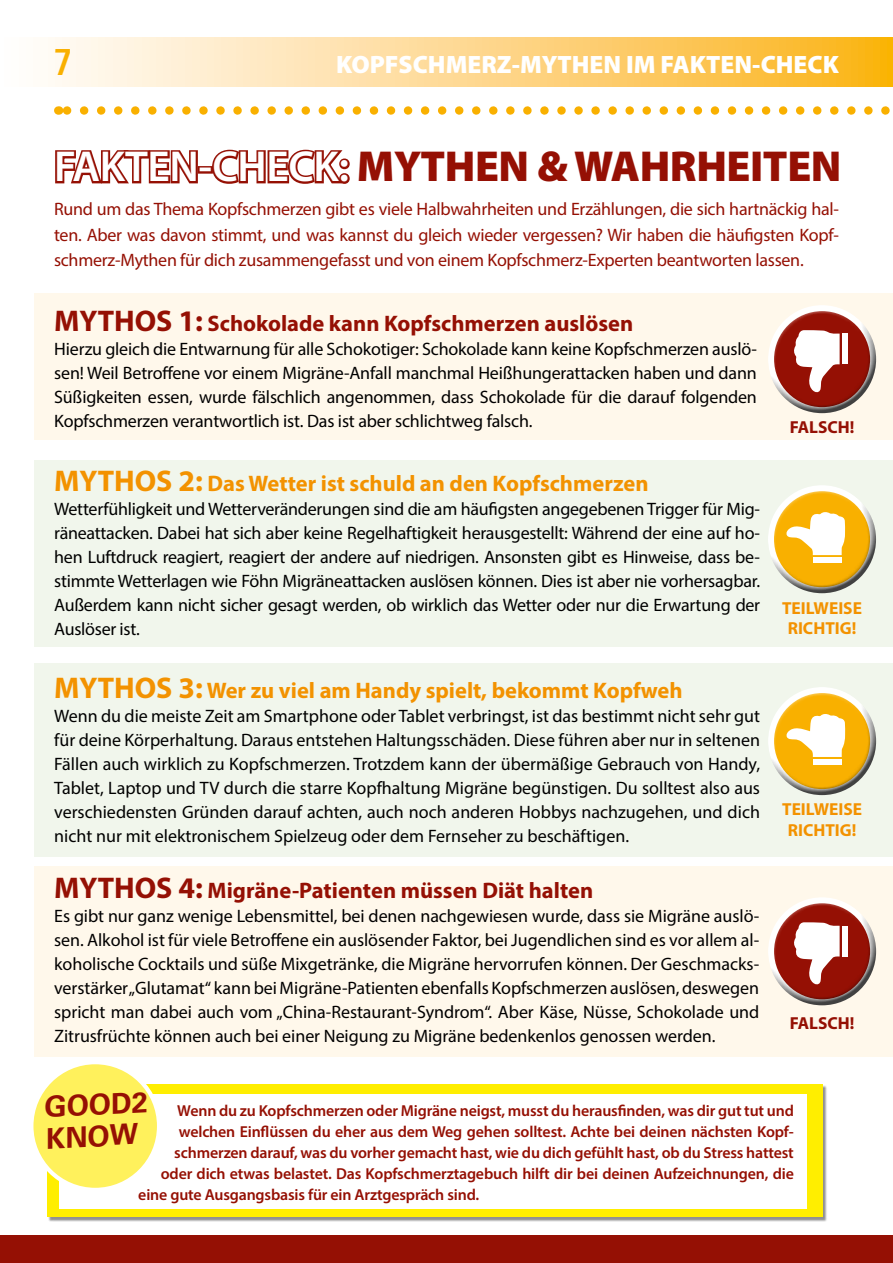
<style>
.page{position:relative;width:893px;height:1263px;background:#fff}
.page>*{position:absolute;margin:0;border:0;box-sizing:border-box;transform-origin:0 0}
.t1{font:900 43.5px "Myriad Pro";letter-spacing:-.01em;color:#951004}
.t2{font:37.8px "Aero Matics";color:#f9b000}
.t3{font:700 28.65px/31.5px "Univers LT Std";color:#951004}
.t4{font:900 25.2px "Myriad Pro";color:#fff}
.t5{font:700 22.5px "Myriad Pro";color:#f39200}
.t6{font:700 22.5px "Myriad Pro";color:#951004}
.t7{font:18px/24px "Myriad Pro";letter-spacing:-.005em;color:#000;text-align:justify}
.t8{font:18px/25.2px "Myriad Pro";letter-spacing:-.015em;color:#951004;text-align:justify}
.t9{font:700 17.4px/20.5px "Myriad Pro";color:#f39200;text-align:center}
.t10{font:700 17.4px "Myriad Pro";color:#951004}
.t11{font:600 15.9px "Myriad Pro";letter-spacing:-.01em;color:#951004}
.s1{font-weight:600;color:#fff}
.s2{font-size:30px}
</style>
<div class="page">
<svg style="left:48px;top:37px;width:845px;height:50px;background:#fdd78c"></svg>
<div style="left:0;top:1235px;width:893px;height:28px;background:#951004"></div>
<div style="left:34px;top:293px;width:859px;height:147px;background:#fff8eb"></div>
<div style="left:34px;top:460px;width:859px;height:187px;background:#f1f6ec"></div>
<div style="left:34px;top:866px;width:859px;height:191px;background:#fff8eb"></div>
<div style="left:34px;top:663px;width:859px;height:194px;background:#f1f6ec"></div>
<svg style="left:55px;top:150px;width:143px;height:34px"></svg>
<div style="left:198px;top:166px;width:15px;height:8px;border:4px solid #951004"></div>
<svg style="left:210px;top:149px;width:140px;height:35px"></svg>
<svg style="left:67px;top:106px;width:823px;height:9px"></svg>
<div style="left:48px;top:1085px;width:779px;height:137px;background:#000;opacity:.44"></div>
<div style="left:47px;top:1084px;width:775px;height:133px;background:#fe0"></div>
<div style="left:60px;top:1094px;width:747px;height:115px;background:#fff"></div>
<div style="left:31px;top:1062px;width:128px;height:128px;background:#fff15c;border-radius:50%"></div>
<div style="left:29px;top:1060px;width:132px;height:132px;border:4px solid #fff;border-radius:50%"></div>
<div style="left:766px;top:302px;width:109px;height:87px;background:#fff;opacity:.75"></div>
<div style="left:768px;top:322px;width:109px;height:93px;background:#000;opacity:.75"></div>
<svg style="left:793px;top:330px;width:47px;height:63px;background:#d6a49f"></svg>
<div style="left:843px;top:334px;width:5px;height:30px;background:#fff"></div>
<div style="left:766px;top:894px;width:109px;height:87px;background:#fff;opacity:.75"></div>
<div style="left:768px;top:914px;width:109px;height:93px;background:#000;opacity:.75"></div>
<svg style="left:793px;top:922px;width:47px;height:63px;background:#d6a49f"></svg>
<div style="left:843px;top:926px;width:5px;height:30px;background:#fff"></div>
<div style="left:766px;top:482px;width:109px;height:87px;background:#fff;opacity:.75"></div>
<div style="left:768px;top:502px;width:109px;height:93px;background:#000;opacity:.75"></div>
<svg style="left:786px;top:512px;width:59px;height:43px;background:#fce2a4"></svg>
<div style="left:813px;top:558px;width:28px;height:5px;background:#fff"></div>
<div style="left:766px;top:684px;width:109px;height:87px;background:#fff;opacity:.75"></div>
<div style="left:768px;top:704px;width:109px;height:92px;background:#000;opacity:.75"></div>
<svg style="left:786px;top:713px;width:59px;height:44px;background:#fce1a0"></svg>
<div style="left:813px;top:760px;width:29px;height:5px;background:#fff"></div>
<h2 class="t2" style="left:54px;top:41px;width:19px">7</h2>
<h3 class="t4" style="left:336px;top:50px;width:504px">KOPFSCHMERZ-MYTHEN IM FAKTEN-CHECK</h3>
<h1 class="t1" style="left:54px;top:142px;width:789px"><span class="s1">FAKTEN-CHECK:</span> MYTHEN &amp; WAHRHEITEN</h1>
<p class="t8" style="left:54px;top:197px;width:787px">Rund um das Thema Kopfschmerzen gibt es viele Halbwahrheiten und Erzählungen, die sich hartnäckig hal&shy;ten. Aber was davon stimmt, und was kannst du gleich wieder vergessen? Wir haben die häufigsten Kopf&shy;schmerz-Mythen für dich zusammengefasst und von einem Kopfschmerz-Experten beantworten lassen.</p>
<p class="t6" style="left:54px;top:309px;width:581px"><span class="s2">MYTHOS 1:</span> Schokolade kann Kopfschmerzen auslösen</p>
<p class="t7" style="left:54px;top:336px;width:704px">Hierzu gleich die Entwarnung für alle Schokotiger: Schokolade kann keine Kopfschmerzen auslö&shy;sen! Weil Betroffene vor einem Migräne-Anfall manchmal Heißhungerattacken haben und dann Süßigkeiten essen, wurde fälschlich angenommen, dass Schokolade für die darauf folgenden Kopfschmerzen verantwortlich ist. Das ist aber schlichtweg falsch.</p>
<p class="t5" style="left:54px;top:469px;width:596px"><span class="s2">MYTHOS 2:</span> Das Wetter ist schuld an den Kopfschmerzen</p>
<p class="t7" style="left:54px;top:497px;width:707px">Wetterfühligkeit und Wetterveränderungen sind die am häufigsten angegebenen Trigger für Mig&shy;räneattacken. Dabei hat sich aber keine Regelhaftigkeit herausgestellt: Während der eine auf ho&shy;hen Luftdruck reagiert, reagiert der andere auf niedrigen. Ansonsten gibt es Hinweise, dass be&shy;stimmte Wetterlagen wie Föhn Migräneattacken auslösen können. Dies ist aber nie vorhersagbar.<br>Außerdem kann nicht sicher gesagt werden, ob wirklich das Wetter oder nur die Erwartung der Auslöser ist.</p>
<p class="t5" style="left:54px;top:675px;width:630px"><span class="s2">MYTHOS 3:</span> Wer zu viel am Handy spielt, bekommt Kopfweh</p>
<p class="t7" style="left:54px;top:703px;width:707px">Wenn du die meiste Zeit am Smartphone oder Tablet verbringst, ist das bestimmt nicht sehr gut für deine Körperhaltung. Daraus entstehen Haltungsschäden. Diese führen aber nur in seltenen Fällen auch wirklich zu Kopfschmerzen. Trotzdem kann der übermäßige Gebrauch von Handy, Tablet, Laptop und TV durch die starre Kopfhaltung Migräne begünstigen. Du solltest also aus verschiedensten Gründen darauf achten, auch noch anderen Hobbys nachzugehen, und dich nicht nur mit elektronischem Spielzeug oder dem Fernseher zu beschäftigen.</p>
<p class="t6" style="left:54px;top:876px;width:540px"><span class="s2">MYTHOS 4:</span> Migräne-Patienten müssen Diät halten</p>
<p class="t7" style="left:54px;top:904px;width:707px">Es gibt nur ganz wenige Lebensmittel, bei denen nachgewiesen wurde, dass sie Migräne auslö&shy;sen. Alkohol ist für viele Betroffene ein auslösender Faktor, bei Jugendlichen sind es vor allem al&shy;koholische Cocktails und süße Mixgetränke, die Migräne hervorrufen können. Der Geschmacks&shy;verstärker „Glutamat“ kann bei Migräne-Patienten ebenfalls Kopfschmerzen auslösen, deswegen spricht man dabei auch vom „China-Restaurant-Syndrom“. Aber Käse, Nüsse, Schokolade und Zitrusfrüchte können auch bei einer Neigung zu Migräne bedenkenlos genossen werden.</p>
<p class="t10" style="left:790px;top:416px;width:66px">FALSCH!</p>
<p class="t9" style="left:782px;top:597px;width:81px">TEILWEISE<br>RICHTIG!</p>
<p class="t9" style="left:782px;top:798px;width:81px">TEILWEISE<br>RICHTIG!</p>
<p class="t10" style="left:790px;top:1012px;width:66px">FALSCH!</p>
<h3 class="t3" style="left:43px;top:1092px;width:105px;rotate:-3deg">GOOD2<br>KNOW</h3>
<p class="t11" style="left:177px;top:1101px;width:618px">Wenn du zu Kopfschmerzen oder Migräne neigst, musst du herausfinden, was dir gut tut und</p>
<p class="t11" style="left:179px;top:1122px;width:617px">welchen Einflüssen du eher aus dem Weg gehen solltest. Achte bei deinen nächsten Kopf-</p>
<p class="t11" style="left:174px;top:1143px;width:621px">schmerzen darauf, was du vorher gemacht hast, wie du dich gefühlt hast, ob du Stress hattest</p>
<p class="t11" style="left:161px;top:1164px;width:635px">oder dich etwas belastet. Das Kopfschmerztagebuch hilft dir bei deinen Aufzeichnungen, die</p>
<p class="t11" style="left:138px;top:1185px;width:342px">eine gute Ausgangsbasis für ein Arztgespräch sind.</p>
</div>
